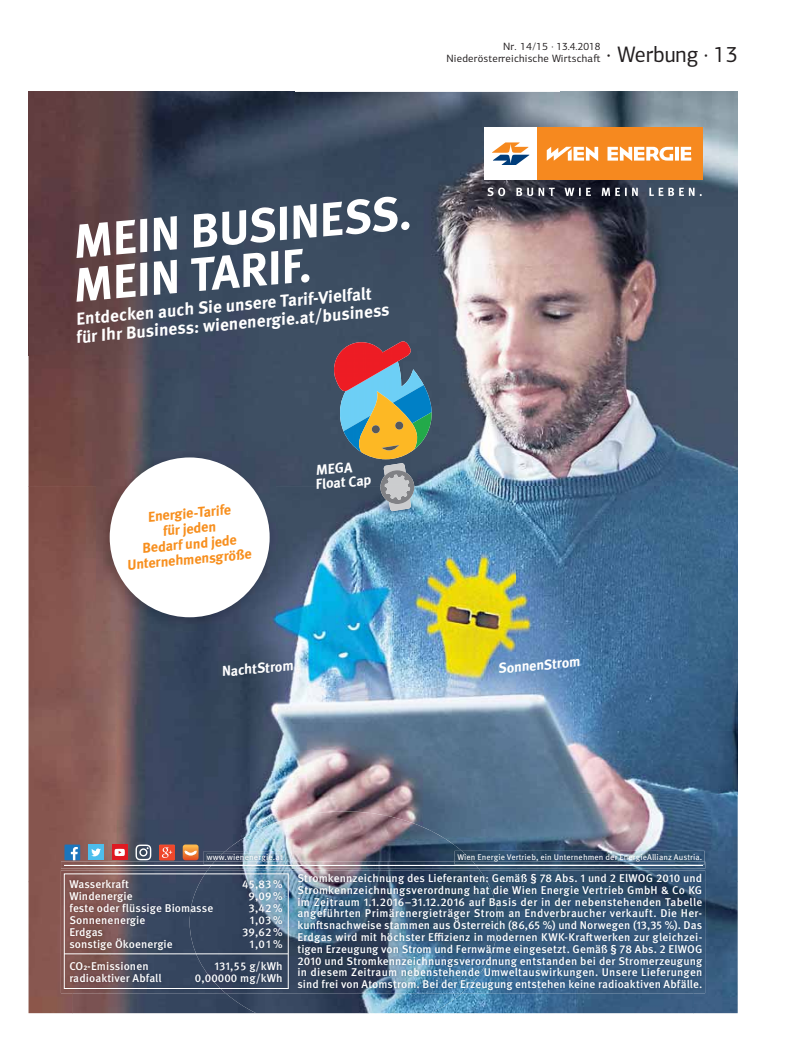
<style>
.page{position:relative;width:798px;height:1063px;background:#fff}
.page>*{position:absolute;margin:0;border:0;box-sizing:border-box;transform-origin:0 0}
.t1{font:700 47.62px/43.6px "Meta OT";color:#fff}
.t2{font:22.5px "PF Centro Sans Pro";color:#231f20;scale:.96 1}
.t3{font:700 17.25px/18.2px "Meta OT";color:#fff}
.t4{font:700 14.25px/15.4px "Meta OT";color:#f78f1e;text-align:center}
.t5{font:700 14.25px/14.2px "Meta OT";color:#fff}
.t6{font:500 11.25px/11.8px "Meta OT";letter-spacing:.01em;color:#fff;text-align:justify}
.t7{font:10.62px/11.9px "PF Centro Sans Pro";letter-spacing:.02em;color:#231f20;text-align:right}
.t8{font:8.25px "Meta OT";letter-spacing:.01em;color:#fff}
</style>
<div class="page">
<img style="left:29px;top:92px;width:708px;height:394px">
<img style="left:29px;top:486px;width:88px;height:396px">
<img style="left:250px;top:486px;width:266px;height:352px">
<img style="left:516px;top:486px;width:221px;height:396px">
<img style="left:117px;top:630px;width:133px;height:240px">
<img style="left:479px;top:838px;width:37px;height:32px">
<div style="left:29px;top:882px;width:43px;height:131px;background:#885750"></div>
<img style="left:693px;top:882px;width:44px;height:131px">
<img style="left:72px;top:993px;width:621px;height:20px">
<img style="left:383px;top:463px;width:28px;height:48px">
<img style="left:379px;top:470px;width:35px;height:34px">
<img style="left:384px;top:475px;width:26px;height:25px">
<img style="left:339px;top:361px;width:84px;height:70px">
<img style="left:343px;top:416px;width:15px;height:36px">
<img style="left:412px;top:385px;width:19px;height:27px">
<img style="left:418px;top:412px;width:14px;height:38px">
<img style="left:358px;top:391px;width:60px;height:68px">
<img style="left:381px;top:445px;width:18px;height:5px">
<svg style="left:371px;top:425px;width:9px;height:8px"></svg>
<svg style="left:395px;top:422px;width:8px;height:8px"></svg>
<img style="left:332px;top:341px;width:80px;height:50px">
<img style="left:207px;top:811px;width:272px;height:202px">
<img style="left:97px;top:451px;width:179px;height:179px">
<div style="left:110px;top:457px;width:159px;height:160px;background:#fff;border-radius:50%"></div>
<img style="left:61px;top:870px;width:128px;height:123px">
<img style="left:497px;top:870px;width:207px;height:41px">
<img style="left:497px;top:911px;width:207px;height:82px">
<img style="left:189px;top:870px;width:308px;height:123px">
<hr style="left:64px;top:954px;width:224px;height:1px;background:#fff">
<div style="left:64px;top:874px;width:224px;height:115px;border:1px solid #fff"></div>
<img style="left:204px;top:851px;width:10px;height:11px">
<img style="left:214px;top:851px;width:71px;height:11px">
<img style="left:207px;top:854px;width:8px;height:7px">
<img style="left:215px;top:854px;width:67px;height:7px">
<div style="left:64px;top:845px;width:16px;height:15px;background:#1b75bc"></div>
<svg style="left:71px;top:847px;width:7px;height:13px"></svg>
<div style="left:112px;top:845px;width:15px;height:15px;background:#df1a22"></div>
<svg style="left:114px;top:849px;width:11px;height:7px"></svg>
<div style="left:88px;top:845px;width:16px;height:15px;background:#4dbeed"></div>
<svg style="left:91px;top:849px;width:10px;height:7px"></svg>
<div style="left:159px;top:845px;width:16px;height:15px;background:#ef472b"></div>
<svg style="left:162px;top:847px;width:10px;height:11px"></svg>
<svg style="left:183px;top:845px;width:15px;height:15px"></svg>
<svg style="left:184px;top:850px;width:13px;height:6px"></svg>
<svg style="left:135px;top:845px;width:16px;height:15px"></svg>
<img style="left:61px;top:862px;width:644px;height:7px">
<img style="left:209px;top:862px;width:269px;height:7px">
<svg style="left:204px;top:862px;width:8px;height:3px"></svg>
<img style="left:212px;top:862px;width:73px;height:3px">
<hr style="left:64px;top:865px;width:638px;height:1px;background:#fff">
<img style="left:472px;top:851px;width:232px;height:11px">
<img style="left:454px;top:851px;width:18px;height:11px">
<img style="left:475px;top:862px;width:229px;height:2px">
<img style="left:454px;top:862px;width:21px;height:2px">
<svg style="left:487px;top:187px;width:214px;height:9px;background:#646975"></svg>
<div style="left:536px;top:127px;width:166px;height:53px;background:#f6891f"></div>
<div style="left:484px;top:127px;width:52px;height:53px;background:#fff"></div>
<svg style="left:492px;top:142px;width:37px;height:23px"></svg>
<svg style="left:674px;top:147px;width:4px;height:14px"></svg>
<svg style="left:607px;top:147px;width:66px;height:14px"></svg>
<svg style="left:680px;top:147px;width:11px;height:14px"></svg>
<svg style="left:546px;top:147px;width:52px;height:14px"></svg>
<p class="t7" style="left:446px;top:42px;width:155px">Nr. 14/15 · 13.4.2018<br>Niederösterreichische Wirtscha-</p>
<h2 class="t2" style="left:606px;top:46px;width:138px">· Werbung · 13</h2>
<h1 class="t1" style="left:67px;top:226px;width:345px;rotate:-5deg">MEIN BUSINESS.<br>MEIN TARIF.</h1>
<h3 class="t3" style="left:74px;top:312px;width:316px;rotate:-5deg">Entdecken auch Sie unsere Tarif-Vielfalt für Ihr Business: wienenergie.at/business</h3>
<p class="t4" style="left:122px;top:513px;width:126px;rotate:-5deg">Energie-Tarife<br>für jeden<br>Bedarf und jede<br>Unternehmensgröße</p>
<p class="t5" style="left:313px;top:465px;width:57px;rotate:-5deg">MEGA<br>Float Cap</p>
<p class="t5" style="left:221px;top:666px;width:73px;rotate:-5deg">NachtStrom</p>
<p class="t5" style="left:497px;top:663px;width:84px;rotate:-5deg">SonnenStrom</p>
<p class="t8" style="left:206px;top:854px;width:78px">www.wienenergie.at</p>
<p class="t8" style="left:457px;top:854px;width:246px">Wien Energie Vertrieb, ein Unternehmen der EnergieAllianz Austria.</p>
<p class="t6" style="left:69px;top:879px;width:61px">Wasserkraft</p>
<p class="t6" style="left:242px;top:879px;width:42px">45,83 %</p>
<p class="t6" style="left:69px;top:891px;width:65px">Windenergie</p>
<p class="t6" style="left:248px;top:891px;width:36px">9,09 %</p>
<p class="t6" style="left:69px;top:903px;width:145px">feste oder flüssige Biomasse</p>
<p class="t6" style="left:248px;top:903px;width:36px">3,42 %</p>
<p class="t6" style="left:69px;top:915px;width:77px">Sonnenenergie</p>
<p class="t6" style="left:249px;top:915px;width:35px">1,03 %</p>
<p class="t6" style="left:69px;top:928px;width:35px">Erdgas</p>
<p class="t6" style="left:242px;top:928px;width:42px">39,62 %</p>
<p class="t6" style="left:69px;top:940px;width:105px">sonstige Ökoenergie</p>
<p class="t6" style="left:249px;top:940px;width:35px">1,01 %</p>
<p class="t6" style="left:69px;top:961px;width:81px">CO2-Emissionen</p>
<p class="t6" style="left:214px;top:961px;width:70px">131,55 g/kWh</p>
<p class="t6" style="left:69px;top:973px;width:94px">radioaktiver Abfall</p>
<p class="t6" style="left:195px;top:973px;width:89px">0,00000 mg/kWh</p>
<p class="t6" style="left:297px;top:874px;width:406px">Stromkennzeichnung des Lieferanten: Gemäß § 78 Abs. 1 und 2 ElWOG 2010 und Stromkennzeichnungsverordnung hat die Wien Energie Vertrieb GmbH &amp; Co KG im Zeitraum 1.1.2016–31.12.2016 auf Basis der in der nebenstehenden Tabelle angeführten Primärenergieträger Strom an Endverbraucher verkauft. Die Her&shy;kunftsnachweise stammen aus Österreich (86,65 %) und Norwegen (13,35 %). Das Erdgas wird mit höchster Effizienz in modernen KWK-Kraftwerken zur gleich zei&shy;tigen Erzeugung von Strom und Fernwärme eingesetzt. Gemäß § 78 Abs. 2 ElWOG 2010 und Stromkennzeichnungsverordnung entstanden bei der Stromerzeugung in diesem Zeitraum nebenstehende Umweltauswirkungen. Unsere Lieferungen sind frei von Atomstrom. Bei der Erzeugung entstehen keine radioaktiven Abfälle.</p>
</div>
